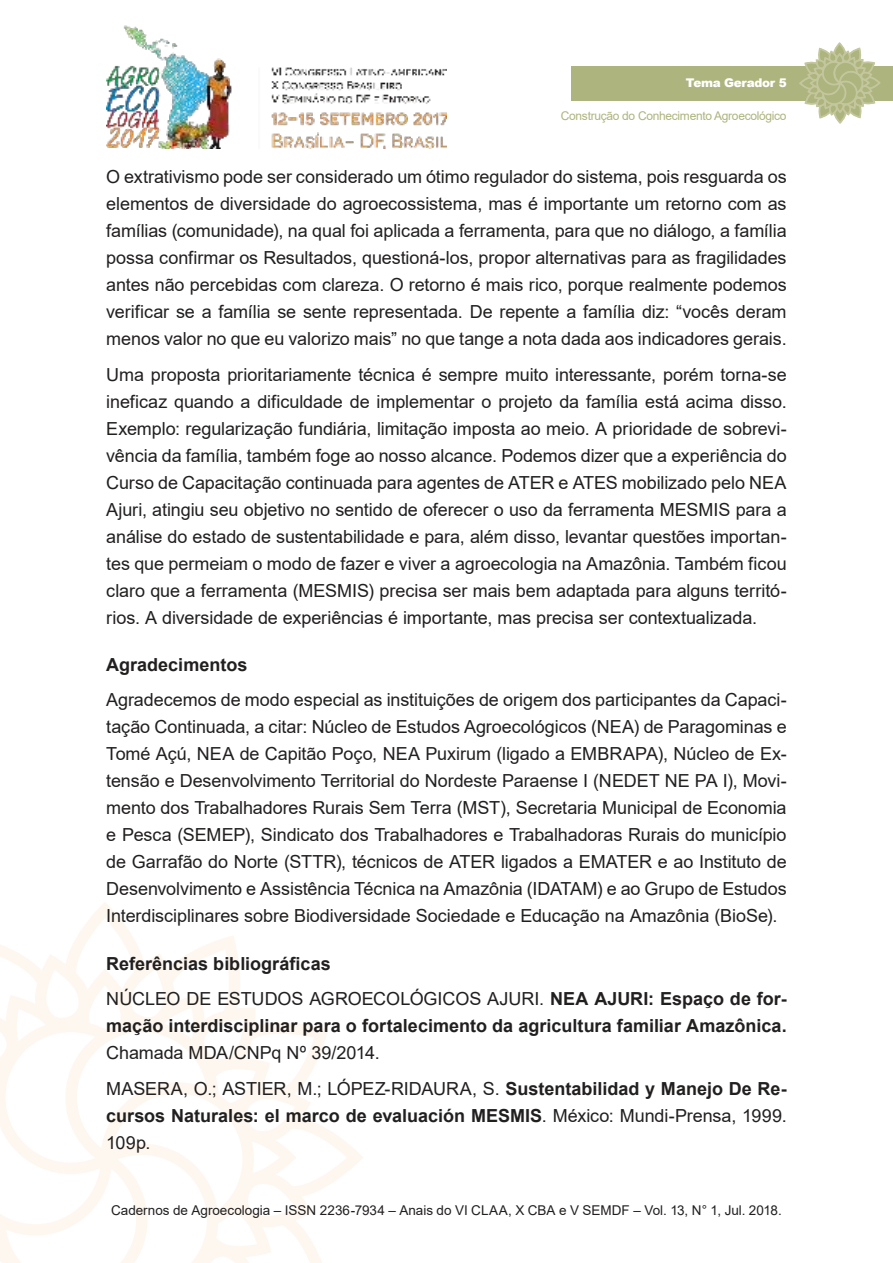
<style>
.page{position:relative;width:893px;height:1263px;background:#fff}
.page>*{position:absolute;margin:0;border:0;box-sizing:border-box;transform-origin:0 0}
.t1{font:18px/27px "Arial";letter-spacing:-.005em;color:#221f1f;text-align:justify}
.t2{font:700 18px/35.5px "Arial";color:#221f1f}
.t3{font:13.5px "Arial";color:#221f1f}
.t4{font:12px "Arial";letter-spacing:-.025em;color:#aeb47e}
.t5{font:900 12px "Arial";letter-spacing:-.025em;color:#fff}
.s1{font-weight:400}
.s2{font-weight:700}
</style>
<div class="page">
<img style="left:106px;top:25px;width:340px;height:124px">
<svg style="left:0;top:910px;width:363px;height:353px"></svg>
<div style="left:571px;top:66px;width:322px;height:34px;background:#aeb47e"></div>
<svg style="left:798px;top:43px;width:83px;height:81px"></svg>
<p class="t5" style="left:686px;top:76px;width:102px">Tema Gerador 5</p>
<p class="t4" style="left:561px;top:112px;width:227px">Construção do Conhecimento Agroecológico</p>
<p class="t1" style="left:106px;top:165px;width:682px">O extrativismo pode ser considerado um ótimo regulador do sistema, pois resguarda os elementos de diversidade do agroecossistema, mas é importante um retorno com as famílias (comunidade), na qual foi aplicada a ferramenta, para que no diálogo, a família possa confirmar os Resultados, questioná-los, propor alternativas para as fragilidades antes não percebidas com clareza. O retorno é mais rico, porque realmente podemos verificar se a família se sente representada. De repente a família diz: “vocês deram menos valor no que eu valorizo mais” no que tange a nota dada aos indicadores gerais.</p>
<p class="t1" style="left:106px;top:363px;width:682px">Uma proposta prioritariamente técnica é sempre muito interessante, porém torna-se ineficaz quando a dificuldade de implementar o projeto da família está acima disso.<br>Exemplo: regularização fundiária, limitação imposta ao meio. A prioridade de sobrevi&shy;vência da família, também foge ao nosso alcance. Podemos dizer que a experiência do Curso de Capacitação continuada para agentes de ATER e ATES mobilizado pelo NEA Ajuri, atingiu seu objetivo no sentido de oferecer o uso da ferramenta MESMIS para a análise do estado de sustentabilidade e para, além disso, levantar questões importan&shy;tes que permeiam o modo de fazer e viver a agroecologia na Amazônia. Também ficou claro que a ferramenta (MESMIS) precisa ser mais bem adaptada para alguns territó&shy;rios. A diversidade de experiências é importante, mas precisa ser contextualizada.</p>
<p class="t2" style="left:106px;top:648px;width:143px">Agradecimentos</p>
<p class="t1" style="left:106px;top:688px;width:682px">Agradecemos de modo especial as instituições de origem dos participantes da Capaci&shy;tação Continuada, a citar: Núcleo de Estudos Agroecológicos (NEA) de Paragominas e Tomé Açú, NEA de Capitão Poço, NEA Puxirum (ligado a EMBRAPA), Núcleo de Ex&shy;tensão e Desenvolvimento Territorial do Nordeste Paraense I (NEDET NE PA I), Movi&shy;mento dos Trabalhadores Rurais Sem Terra (MST), Secretaria Municipal de Economia e Pesca (SEMEP), Sindicato dos Trabalhadores e Trabalhadoras Rurais do município de Garrafão do Norte (STTR), técnicos de ATER ligados a EMATER e ao Instituto de Desenvolvimento e Assistência Técnica na Amazônia (IDATAM) e ao Grupo de Estudos Interdisciplinares sobre Biodiversidade Sociedade e Educação na Amazônia (BioSe).</p>
<p class="t2" style="left:106px;top:947px;width:682px">Referências bibliográficas<br><span class="s1">NÚCLEO DE ESTUDOS AGROECOLÓGICOS AJURI.</span> NEA AJURI: Espaço de for-</p>
<p class="t2" style="left:106px;top:1009px;width:682px">mação interdisciplinar para o fortalecimento da agricultura familiar Amazônica.</p>
<p class="t1" style="left:106px;top:1036px;width:682px;line-height:35.5px">Chamada MDA/CNPq Nº 39/2014.<br>MASERA, O.; ASTIER, M.; LÓPEZ-RIDAURA, S. <span class="s2">Sustentabilidad y Manejo De Re-</span></p>
<p class="t2" style="left:106px;top:1103px;width:682px;line-height:27px">cursos Naturales: el marco de evaluación MESMIS<span class="s1">. México: Mundi-Prensa, 1999.<br>109p.</span></p>
<p class="t3" style="left:111px;top:1205px;width:672px">Cadernos de Agroecologia – ISSN 2236-7934 – Anais do VI CLAA, X CBA e V SEMDF – Vol. 13, N° 1, Jul. 2018.</p>
</div>
